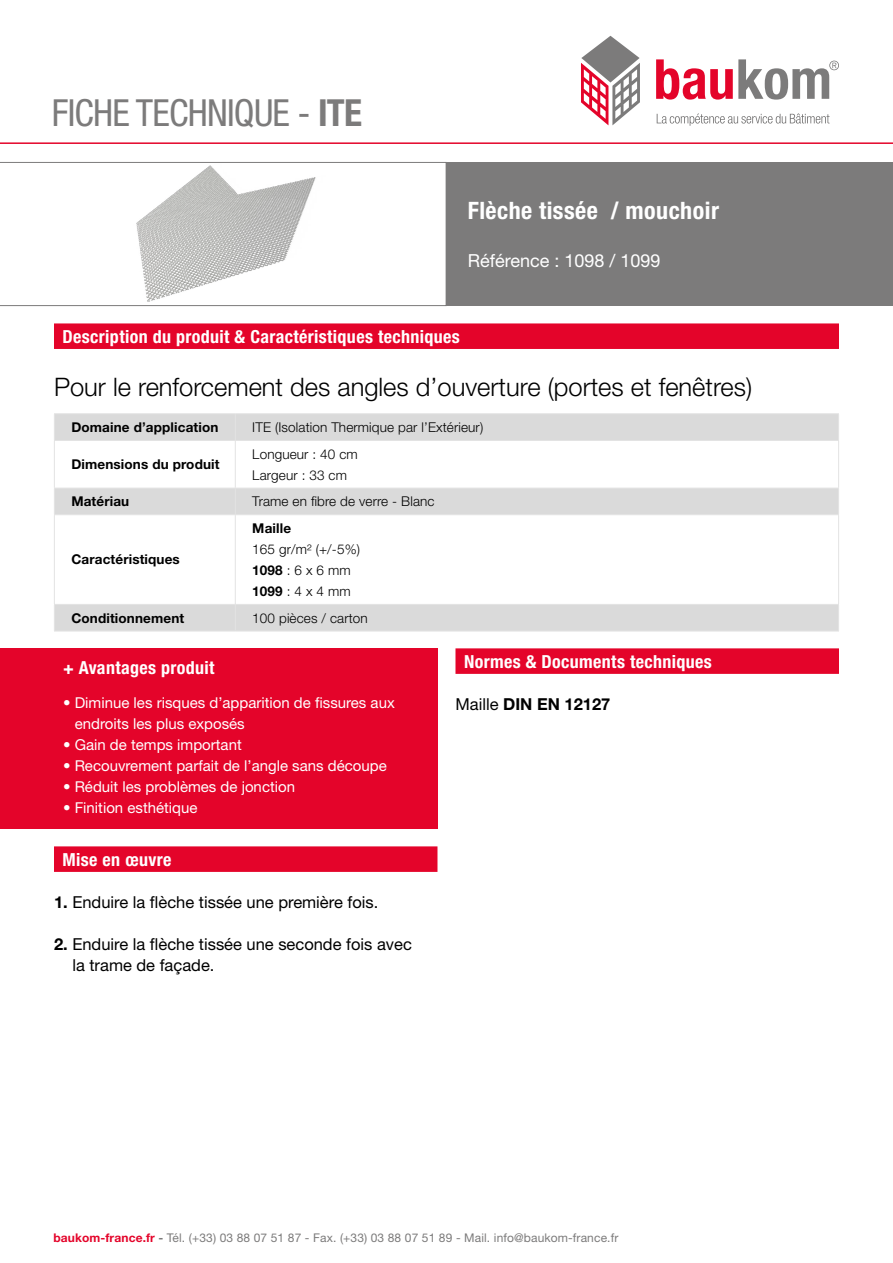
<style>
.page{position:relative;width:893px;height:1263px;background:#fff}
.page>*{position:absolute;margin:0;border:0;box-sizing:border-box;transform-origin:0 0}
.t1{font:condensed 37.35px "Helvetica Neue LT Std";letter-spacing:-.02em;color:#7c7b7b}
.t2{font:300 25.5px "Helvetica Neue LT Std";color:#000}
.t3{font:700 condensed 24px "Helvetica Neue LT Std";letter-spacing:.02em;color:#fff}
.t4{font:700 condensed 18px "Helvetica Neue LT Std";letter-spacing:.02em;color:#fff}
.t5{font:18px "Helvetica Neue LT Std";color:#fff}
.t6{font:16.5px/21px "Helvetica Neue LT Std";color:#000}
.t7{font:700 16.5px "Helvetica Neue LT Std";color:#000}
.t8{font:15px/21px "Helvetica Neue LT Std";color:#fff}
.t9{font:300 13.5px/21px "Helvetica Neue LT Std";letter-spacing:.01em;color:#000}
.t10{font:700 13.5px "Helvetica Neue LT Std";letter-spacing:.01em;color:#000}
.t11{font:12px "Helvetica Neue LT Std";letter-spacing:.01em;color:#7c7b7b}
.s1{font-weight:700}
.s2{font-weight:400}
.s3{font-weight:700;color:#e4042a}
</style>
<div class="page">
<svg style="left:657px;top:113px;width:172px;height:13px"></svg>
<svg style="left:656px;top:59px;width:183px;height:41px"></svg>
<svg style="left:581px;top:36px;width:59px;height:89px"></svg>
<hr style="left:0;top:142px;width:893px;height:2px;background:#e4042a">
<svg style="left:55px;top:414px;width:783px;height:217px"></svg>
<hr style="left:54px;top:413px;width:181px;height:1px;background:#e3e3e3">
<svg style="left:54px;top:414px;width:1px;height:26px"></svg>
<hr style="left:235px;top:413px;width:604px;height:1px;background:#e3e3e3">
<svg style="left:235px;top:414px;width:1px;height:26px"></svg>
<svg style="left:838px;top:414px;width:1px;height:26px"></svg>
<hr style="left:54px;top:440px;width:181px;height:1px;background:#e3e3e3">
<hr style="left:54px;top:441px;width:1px;height:47px;background:#e3e3e3">
<hr style="left:235px;top:440px;width:604px;height:1px;background:#e3e3e3">
<hr style="left:235px;top:441px;width:1px;height:47px;background:#e3e3e3">
<hr style="left:838px;top:441px;width:1px;height:47px;background:#e3e3e3">
<hr style="left:54px;top:488px;width:181px;height:1px;background:#e3e3e3">
<svg style="left:54px;top:489px;width:1px;height:25px"></svg>
<hr style="left:235px;top:488px;width:604px;height:1px;background:#e3e3e3">
<svg style="left:235px;top:489px;width:1px;height:25px"></svg>
<svg style="left:838px;top:489px;width:1px;height:25px"></svg>
<hr style="left:54px;top:514px;width:181px;height:1px;background:#e3e3e3">
<hr style="left:54px;top:515px;width:1px;height:89px;background:#e3e3e3">
<hr style="left:235px;top:514px;width:604px;height:1px;background:#e3e3e3">
<hr style="left:235px;top:515px;width:1px;height:89px;background:#e3e3e3">
<hr style="left:838px;top:515px;width:1px;height:89px;background:#e3e3e3">
<hr style="left:54px;top:604px;width:181px;height:1px;background:#e3e3e3">
<svg style="left:54px;top:605px;width:1px;height:26px"></svg>
<hr style="left:235px;top:604px;width:604px;height:1px;background:#e3e3e3">
<svg style="left:235px;top:605px;width:1px;height:26px"></svg>
<svg style="left:838px;top:605px;width:1px;height:26px"></svg>
<hr style="left:54px;top:631px;width:181px;height:1px;background:#e3e3e3">
<hr style="left:235px;top:631px;width:604px;height:1px;background:#e3e3e3">
<div style="left:54px;top:846px;width:383px;height:26px;background:#e4042a"></div>
<div style="left:455px;top:648px;width:384px;height:26px;background:#e4042a"></div>
<div style="left:0;top:648px;width:437px;height:180px;background:#e4042a"></div>
<div style="left:54px;top:323px;width:785px;height:26px;background:#e4042a"></div>
<svg style="left:0;top:162px;width:446px;height:144px"></svg>
<div style="left:446px;top:162px;width:447px;height:144px;background:#7c7b7b"></div>
<h1 class="t1" style="left:52px;top:91px;width:312px">FICHE TECHNIQUE - <span class="s1">ITE</span></h1>
<h3 class="t3" style="left:468px;top:195px;width:253px">Flèche tissée / mouchoir</h3>
<p class="t5" style="left:468px;top:249px;width:194px">Référence : 1098 / 1099</p>
<p class="t4" style="left:63px;top:325px;width:399px">Description du produit &amp; Caractéristiques techniques</p>
<h2 class="t2" style="left:54px;top:371px;width:700px">Pour le renforcement des angles d’ouverture (portes et fenêtres)</h2>
<p class="t10" style="left:71px;top:419px;width:149px">Domaine d’application</p>
<p class="t9" style="left:252px;top:416px;width:232px">ITE (Isolation Thermique par l’Extérieur)</p>
<p class="t10" style="left:71px;top:456px;width:150px">Dimensions du produit</p>
<p class="t9" style="left:252px;top:443px;width:107px">Longueur : 40 cm<br>Largeur : 33 cm</p>
<p class="t10" style="left:71px;top:493px;width:59px">Matériau</p>
<p class="t9" style="left:252px;top:491px;width:184px">Trame en fibre de verre - Blanc</p>
<p class="t10" style="left:71px;top:551px;width:110px">Caractéristiques</p>
<p class="t10" style="left:252px;top:520px;width:40px">Maille</p>
<p class="t9" style="left:252px;top:538px;width:109px">165 gr/m² (+/-5%)<br><span class="s1">1098</span> : 6 x 6 mm<br><span class="s1">1099</span> : 4 x 4 mm</p>
<p class="t10" style="left:71px;top:609px;width:114px">Conditionnement</p>
<p class="t9" style="left:252px;top:607px;width:117px">100 pièces / carton</p>
<p class="t4" style="left:63px;top:656px;width:153px">+ Avantages produit</p>
<p class="t8" style="left:75px;top:692px;width:322px;text-indent:-12px">• Diminue les risques d’apparition de fissures aux endroits les plus exposés</p>
<p class="t8" style="left:63px;top:734px;width:180px">• Gain de temps important</p>
<p class="t8" style="left:63px;top:755px;width:325px">• Recouvrement parfait de l’angle sans découpe</p>
<p class="t8" style="left:63px;top:776px;width:234px">• Réduit les problèmes de jonction</p>
<p class="t8" style="left:63px;top:797px;width:136px">• Finition esthétique</p>
<p class="t4" style="left:63px;top:848px;width:110px">Mise en œuvre</p>
<p class="t6" style="left:54px;top:891px;width:326px"><span class="s1">1.</span> Enduire la flèche tissée une première fois.</p>
<p class="t6" style="left:72px;top:933px;width:341px;text-indent:-18px"><span class="s1">2.</span> Enduire la flèche tissée une seconde fois avec la trame de façade.</p>
<p class="t4" style="left:464px;top:650px;width:249px">Normes &amp; Documents techniques</p>
<p class="t7" style="left:455px;top:693px;width:156px"><span class="s2">Maille</span> DIN EN 12127</p>
<p class="t11" style="left:53px;top:1231px;width:566px"><span class="s3">baukom-france.fr</span> <span class="s1">-</span> Tél. (+33) 03 88 07 51 87 - Fax. (+33) 03 88 07 51 89 - Mail. info@baukom-france.fr</p>
</div>
